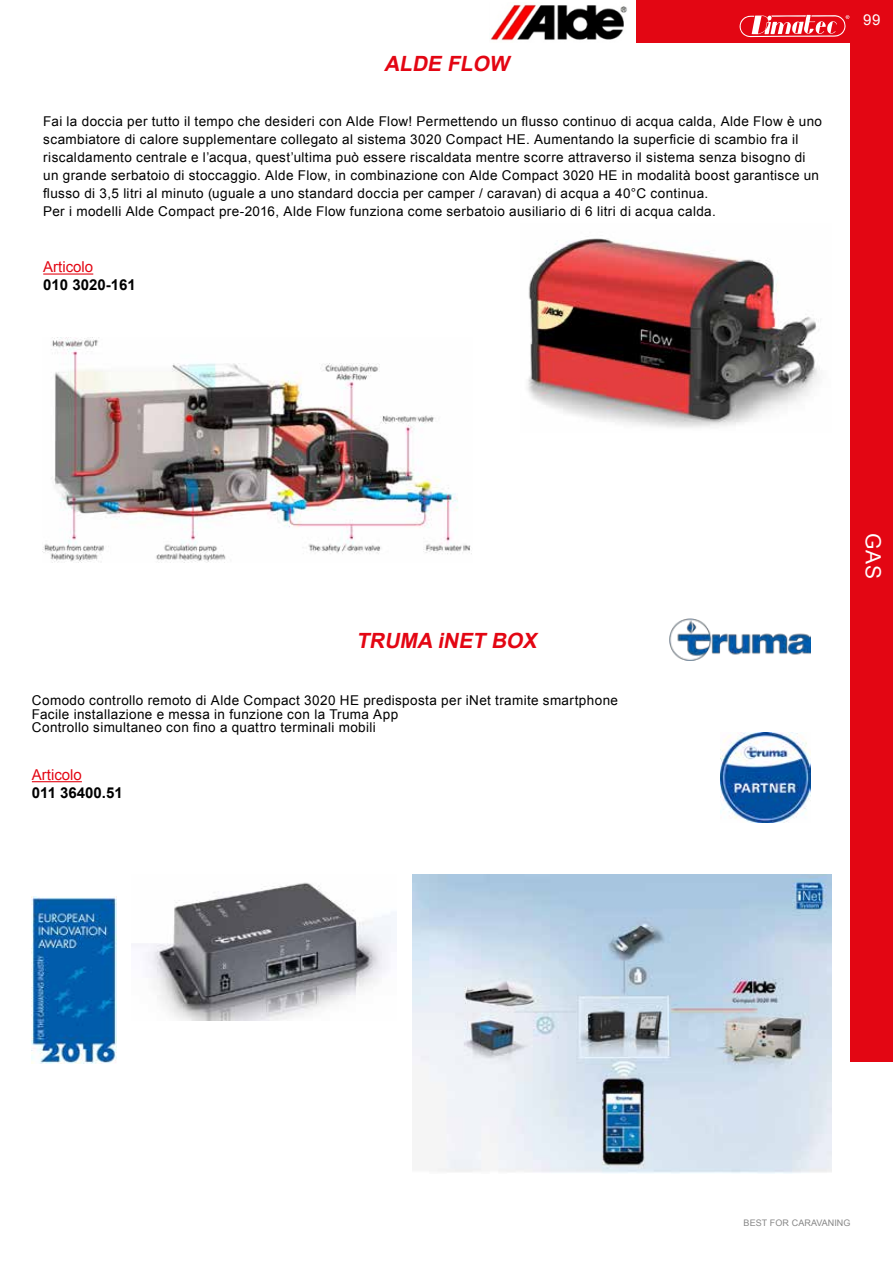
<style>
.page{position:relative;width:893px;height:1263px;background:#fff}
.page>*{position:absolute;margin:0;border:0;box-sizing:border-box;transform-origin:0 0}
.t1{font:italic 700 21px "Arial";color:#e30613}
.t2{font:21px "Arial";color:#fff}
.t3{font:700 15px "Arial";color:#000}
.t4{font:15px "Arial";color:#e30613}
.t5{font:15px "Arial";color:#fff}
.t6{font:13.5px/18px "Arial";letter-spacing:.025em;color:#000}
.t7{font:9px "Arial";letter-spacing:.005em;color:#878787}
</style>
<div class="page">
<div style="left:636px;top:0;width:257px;height:43px;background:#e30613"></div>
<svg style="left:739px;top:15px;width:110px;height:22px"></svg>
<img style="left:490px;top:4px;width:137px;height:37px">
<div style="left:850px;top:41px;width:43px;height:1021px;background:#e30613"></div>
<img style="left:527px;top:238px;width:293px;height:190px">
<img style="left:43px;top:338px;width:429px;height:224px">
<img style="left:132px;top:882px;width:265px;height:139px">
<img style="left:412px;top:874px;width:420px;height:299px">
<img style="left:670px;top:619px;width:141px;height:42px">
<img style="left:32px;top:896px;width:84px;height:167px">
<img style="left:721px;top:732px;width:90px;height:90px">
<hr style="left:43px;top:273px;width:50px;height:2px;background:#e30613">
<hr style="left:32px;top:781px;width:50px;height:1px;background:#e30613">
<h1 class="t1" style="left:384px;top:50px;width:131px">ALDE FLOW</h1>
<p class="t6" style="left:43px;top:112px;width:780px">Fai la doccia per tutto il tempo che desideri con Alde Flow! Permettendo un flusso continuo di acqua calda, Alde Flow è uno scambiatore di calore supplementare collegato al sistema 3020 Compact HE. Aumentando la superficie di scambio fra il riscaldamento centrale e l’acqua, quest’ultima può essere riscaldata mentre scorre attraverso il sistema senza bisogno di un grande serbatoio di stoccaggio. Alde Flow, in combinazione con Alde Compact 3020 HE in modalità boost garantisce un flusso di 3,5 litri al minuto (uguale a uno standard doccia per camper / caravan) di acqua a 40°C continua.<br>Per i modelli Alde Compact pre-2016, Alde Flow funziona come serbatoio ausiliario di 6 litri di acqua calda.</p>
<p class="t4" style="left:43px;top:257px;width:52px">Articolo</p>
<p class="t3" style="left:43px;top:275px;width:94px">010 3020-161</p>
<p class="t5" style="left:863px;top:9px;width:19px">99</p>
<h1 class="t1" style="left:356px;top:626px;width:187px">TRUMA iNET BOX</h1>
<p class="t6" style="left:32px;top:694px;width:588px;line-height:13.5px">Comodo controllo remoto di Alde Compact 3020 HE predisposta per iNet tramite smartphone<br>Facile installazione e messa in funzione con la Truma App<br>Controllo simultaneo con fino a quattro terminali mobili</p>
<p class="t4" style="left:32px;top:765px;width:52px">Articolo</p>
<p class="t3" style="left:32px;top:783px;width:92px">011 36400.51</p>
<h1 class="t2" style="left:887px;top:533px;width:48px;rotate:90deg">GAS</h1>
<p class="t7" style="left:744px;top:1217px;width:108px">BEST FOR CARAVANING</p>
</div>
